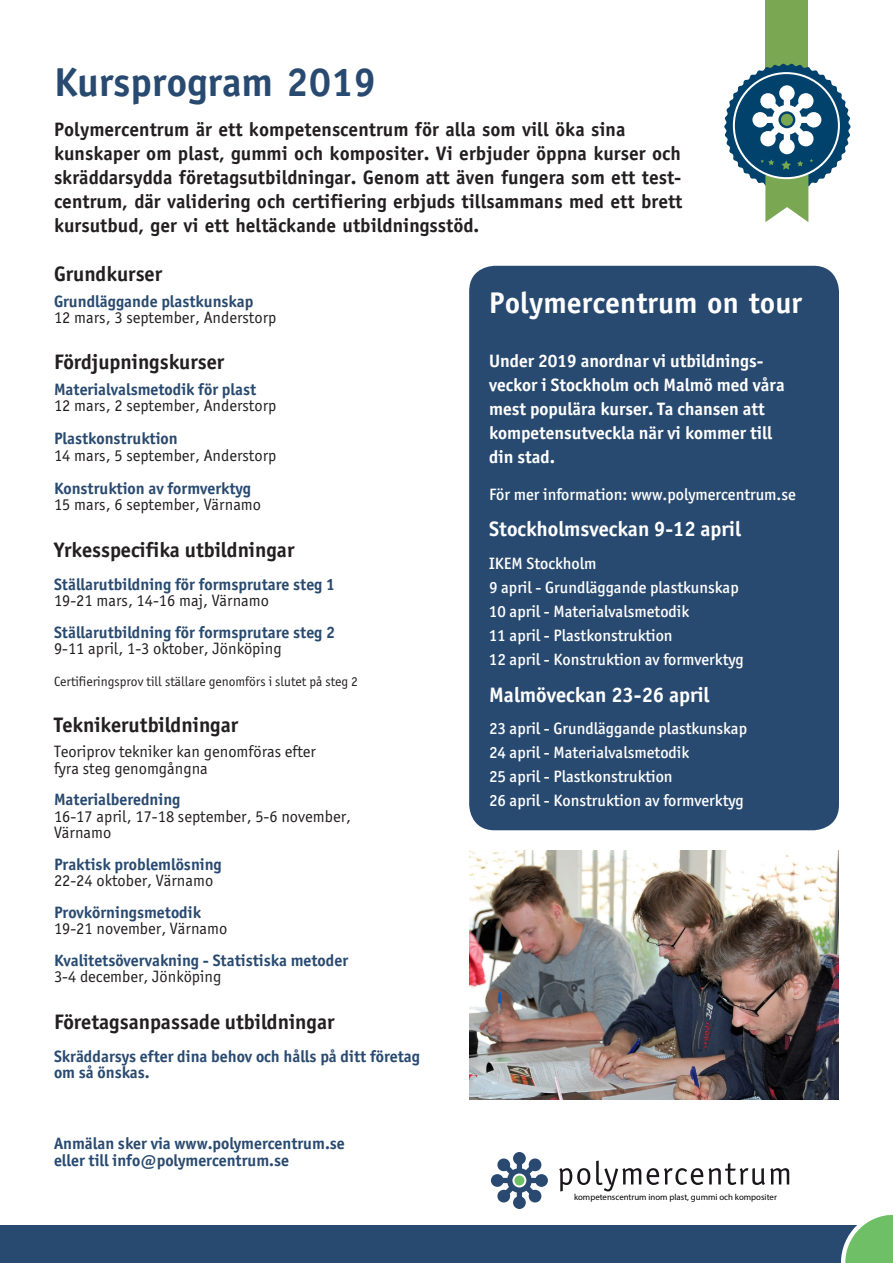
<style>
.page{position:relative;width:893px;height:1263px;background:#fff}
.page>*{position:absolute;margin:0;border:0;box-sizing:border-box;transform-origin:0 0}
.t1{font:700 40.5px "Officina Sans";color:#294a70}
.t2{font:700 30px "Officina Sans";color:#fff}
.t3{font:700 21px "Officina Sans ITC Pro";color:#231f20}
.t4{font:700 21px "Officina Sans ITC Pro";color:#fff}
.t5{font:700 19.5px/24px "Officina Sans";color:#231f20;text-align:justify}
.t6{font:700 18px/24px "Officina Sans ITC Pro";color:#fff}
.t7{font:700 16.5px/16.5px "Officina Sans ITC Pro";color:#294a70}
.t8{font:16.5px/16.5px "Officina Sans ITC Pro";color:#231f20}
.t9{font:500 16.5px "Officina Sans ITC Pro";color:#fff}
.t10{font:13.5px "Officina Sans ITC Pro";color:#231f20}
.t11{font:8.85px "Myriad Pro";color:#000}
.s1{font-weight:700;color:#294a70}
.s2{font-weight:400;color:#231f20}
</style>
<div class="page">
<div style="left:765px;top:0;width:43px;height:72px;background:#7aa752"></div>
<svg style="left:724px;top:64px;width:127px;height:158px"></svg>
<div style="left:781px;top:114px;width:12px;height:12px;background:#7aa752;border-radius:50%"></div>
<svg style="left:491px;top:1152px;width:57px;height:57px"></svg>
<div style="left:514px;top:1175px;width:10px;height:10px;background:#6dc066;border-radius:50%"></div>
<svg style="left:559px;top:1168px;width:31px;height:23px"></svg>
<svg style="left:596px;top:1160px;width:45px;height:31px"></svg>
<svg style="left:647px;top:1168px;width:56px;height:17px"></svg>
<svg style="left:709px;top:1163px;width:80px;height:22px"></svg>
<img style="left:469px;top:850px;width:369px;height:250px">
<div style="left:469px;top:266px;width:370px;height:564px;background:#294a70;border-radius:26px"></div>
<div style="left:0;top:1225px;width:892px;height:38px;background:#294a70"></div>
<svg style="left:841px;top:1214px;width:52px;height:49px"></svg>
<p class="t1" style="left:54px;top:57px;width:324px">Kursprogram 2019</p>
<p class="t5" style="left:54px;top:118px;width:573px">Polymercentrum är ett kompetenscentrum för alla som vill öka sina</p>
<p class="t5" style="left:54px;top:142px;width:630px">kunskaper om plast, gummi och kompositer. Vi erbjuder öppna kurser och skräddarsydda företagsutbildningar. Genom att även fungera som ett test&shy;centrum, där validering och certifiering erbjuds tillsammans med ett brett kursutbud, ger vi ett heltäckande utbildningsstöd.</p>
<p class="t3" style="left:54px;top:261px;width:110px">Grundkurser</p>
<p class="t7" style="left:54px;top:292px;width:201px">Grundläggande plastkunskap</p>
<p class="t8" style="left:54px;top:309px;width:224px">12 mars, 3 september, Anderstorp</p>
<p class="t3" style="left:54px;top:349px;width:172px">Fördjupningskurser</p>
<p class="t8" style="left:54px;top:381px;width:224px"><span class="s1">Materialvalsmetodik för plast<br></span>12 mars, 2 september, Anderstorp</p>
<p class="t8" style="left:54px;top:430px;width:224px"><span class="s1">Plastkonstruktion<br></span>14 mars, 5 september, Anderstorp</p>
<p class="t7" style="left:54px;top:480px;width:199px">Konstruktion av formverktyg</p>
<p class="t8" style="left:54px;top:496px;width:209px">15 mars, 6 september, Värnamo</p>
<p class="t3" style="left:54px;top:536px;width:242px">Yrkesspecifika utbildningar</p>
<p class="t7" style="left:54px;top:576px;width:283px">Ställarutbildning för formsprutare steg 1</p>
<p class="t8" style="left:54px;top:592px;width:217px">19-21 mars, 14-16 maj, Värnamo</p>
<p class="t7" style="left:54px;top:624px;width:283px">Ställarutbildning för formsprutare steg 2</p>
<p class="t8" style="left:54px;top:640px;width:229px">9-11 april, 1-3 oktober, Jönköping</p>
<p class="t10" style="left:54px;top:673px;width:305px">Certifieringsprov till ställare genomförs i slutet på steg 2</p>
<p class="t3" style="left:54px;top:712px;width:186px">Teknikerutbildningar</p>
<p class="t8" style="left:54px;top:743px;width:264px">Teoriprov tekniker kan genomföras efter</p>
<p class="t8" style="left:54px;top:760px;width:155px">fyra steg genomgångna</p>
<p class="t7" style="left:54px;top:791px;width:128px">Materialberedning</p>
<p class="t8" style="left:54px;top:808px;width:299px">16-17 april, 17-18 september, 5-6 november,<br>Värnamo</p>
<p class="t7" style="left:54px;top:856px;width:169px">Praktisk problemlösning<br><span class="s2">22-24 oktober, Värnamo</span></p>
<p class="t7" style="left:54px;top:904px;width:148px">Provkörningsmetodik</p>
<p class="t8" style="left:54px;top:920px;width:175px">19-21 november, Värnamo</p>
<p class="t7" style="left:54px;top:952px;width:296px">Kvalitetsövervakning - Statistiska metoder</p>
<p class="t8" style="left:54px;top:968px;width:169px">3-4 december, Jönköping</p>
<p class="t3" style="left:54px;top:1008px;width:282px">Företagsanpassade utbildningar</p>
<p class="t7" style="left:54px;top:1048px;width:368px">Skräddarsys efter dina behov och hålls på ditt företag</p>
<p class="t7" style="left:54px;top:1064px;width:97px">om så önskas.</p>
<p class="t2" style="left:489px;top:284px;width:314px">Polymercentrum on tour</p>
<p class="t6" style="left:489px;top:349px;width:297px">Under 2019 anordnar vi utbildnings&shy;veckor i Stockholm och Malmö med våra mest populära kurser. Ta chansen att kompetensutveckla när vi kommer till</p>
<p class="t6" style="left:489px;top:445px;width:68px">din stad.</p>
<p class="t9" style="left:489px;top:484px;width:308px">För mer information: www.polymercentrum.se</p>
<p class="t4" style="left:489px;top:516px;width:253px">Stockholmsveckan 9-12 april</p>
<p class="t9" style="left:489px;top:553px;width:109px">IKEM Stockholm</p>
<p class="t9" style="left:489px;top:577px;width:251px">9 april - Grundläggande plastkunskap</p>
<p class="t9" style="left:489px;top:601px;width:202px">10 april - Materialvalsmetodik</p>
<p class="t9" style="left:489px;top:625px;width:185px">11 april - Plastkonstruktion</p>
<p class="t9" style="left:489px;top:649px;width:256px">12 april - Konstruktion av formverktyg</p>
<p class="t4" style="left:489px;top:681px;width:222px">Malmöveckan 23-26 april</p>
<p class="t9" style="left:489px;top:719px;width:259px">23 april - Grundläggande plastkunskap</p>
<p class="t9" style="left:489px;top:743px;width:202px">24 april - Materialvalsmetodik</p>
<p class="t9" style="left:489px;top:767px;width:185px">25 april - Plastkonstruktion</p>
<p class="t9" style="left:489px;top:791px;width:256px">26 april - Konstruktion av formverktyg</p>
<p class="t7" style="left:54px;top:1135px;width:292px">Anmälan sker via www.polymercentrum.se</p>
<p class="t7" style="left:54px;top:1152px;width:237px">eller till info@polymercentrum.se</p>
<p class="t11" style="left:574px;top:1192px;width:204px">kompetenscentrum inom plast, gummi och kompositer</p>
</div>
